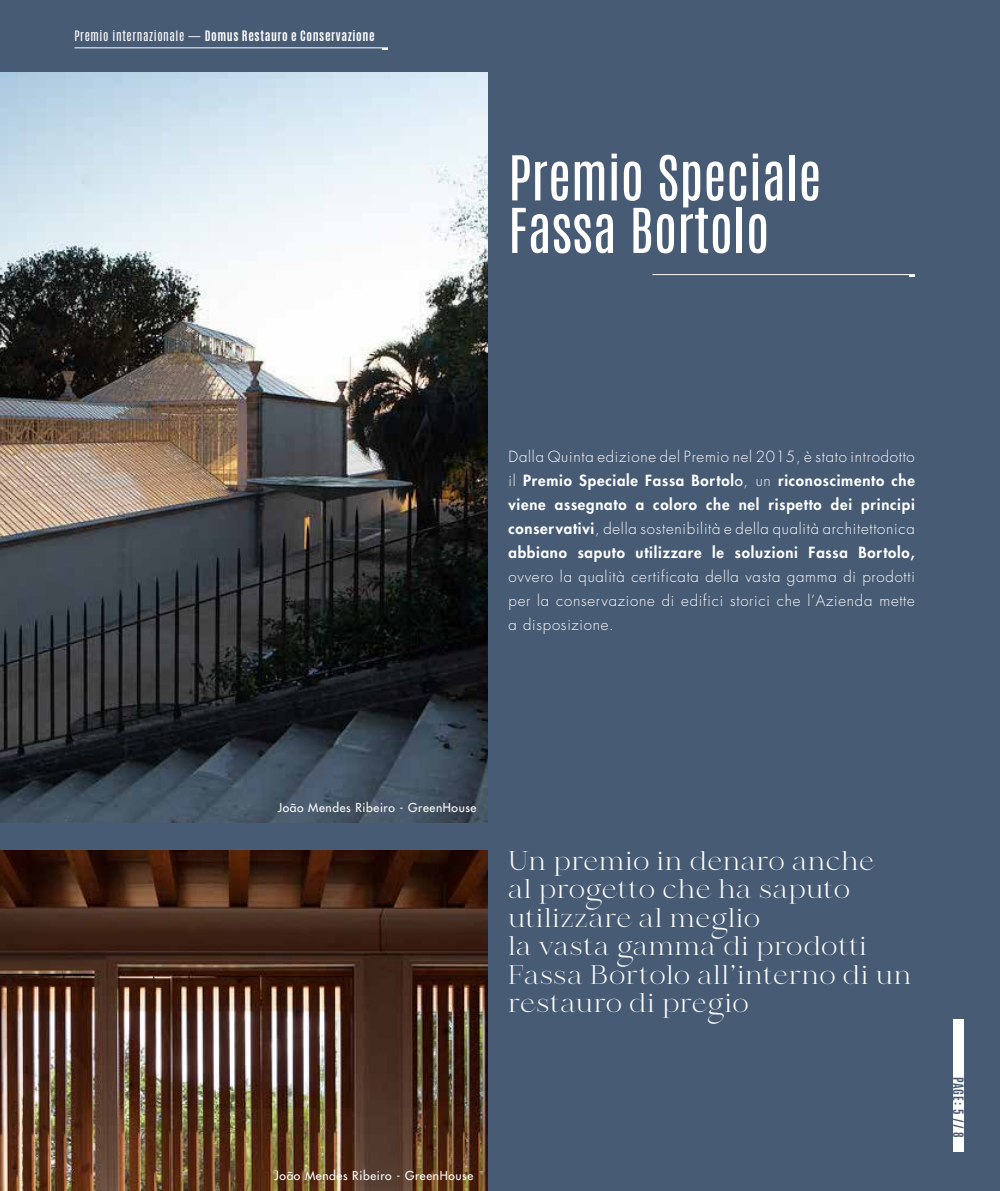
<style>
.page{position:relative;width:1000px;height:1191px;background:#fff}
.page>*{position:absolute;margin:0;border:0;box-sizing:border-box;transform-origin:0 0}
.t1{font:52.5px/52.5px "Antonio";color:#fff}
.t2{font:27px/28.5px "MADE Bon Voyage";letter-spacing:.04em;color:#fff}
.t3{font:800 15px/24px "Futura Std";letter-spacing:.05em;color:#fff;text-align:justify}
.t4{font:300 15px/24px "Futura Std";letter-spacing:.05em;color:#fff;text-align:justify}
.t5{font:500 12px "Futura Std";letter-spacing:.05em;color:#fff}
.t6{font:700 12px "Antonio";letter-spacing:.05em;color:#fff}
.t7{font:700 12px "Antonio";color:#475b74}
.s1{font-weight:400}
.s2{font-family:"Helvetica LT Std";font-weight:400}
.s3{font-weight:300}
.s4{font-weight:500}
</style>
<div class="page">
<div style="left:0;top:0;width:999px;height:1191px;background:#475b74"></div>
<hr style="left:74px;top:47px;width:314px;height:1px;background:#fff">
<svg style="left:382px;top:48px;width:6px;height:2px"></svg>
<img style="left:0;top:72px;width:487px;height:750px">
<div style="left:953px;top:1019px;width:10px;height:133px;background:#fff"></div>
<img style="left:0;top:850px;width:487px;height:341px">
<hr style="left:652px;top:274px;width:262px;height:1px;background:#fff">
<p class="t6" style="left:74px;top:27px;width:302px"><span class="s1">Premio internazionale</span> <span class="s2">—</span> Domus Restauro e Conservazione</p>
<h1 class="t1" style="left:508px;top:152px;width:314px">Premio Speciale<br>Fassa Bortolo</h1>
<p class="t3" style="left:508px;top:444px;width:408px"><span class="s3">Dalla Quinta edizione del Premio nel 2015, è stato introdotto il</span> Premio Speciale Fassa Bortol<span class="s4">o</span><span class="s3">, un</span> riconoscimento che viene assegnato a coloro che nel rispetto dei principi conservativi<span class="s3">, della sostenibilità e della qualità architettonica </span>abbiano saputo utilizzare le soluzioni Fassa Bortolo,</p>
<p class="t4" style="left:508px;top:565px;width:408px">ovvero la qualità certificata della vasta gamma di prodotti per la conservazione di edifici storici che l’Azienda mette a disposizione.</p>
<p class="t5" style="left:278px;top:799px;width:200px">João Mendes Ribeiro - GreenHouse</p>
<h2 class="t2" style="left:508px;top:848px;width:404px">Un premio in denaro anche<br>al progetto che ha saputo utilizzare al meglio<br>la vasta gamma di prodotti<br>Fassa Bortolo all’interno di un restauro di pregio</h2>
<p class="t5" style="left:274px;top:1167px;width:200px">João Mendes Ribeiro - GreenHouse</p>
<p class="t7" style="left:967px;top:1076px;width:63px;rotate:90deg">PAGE: 5 // 8</p>
</div>
